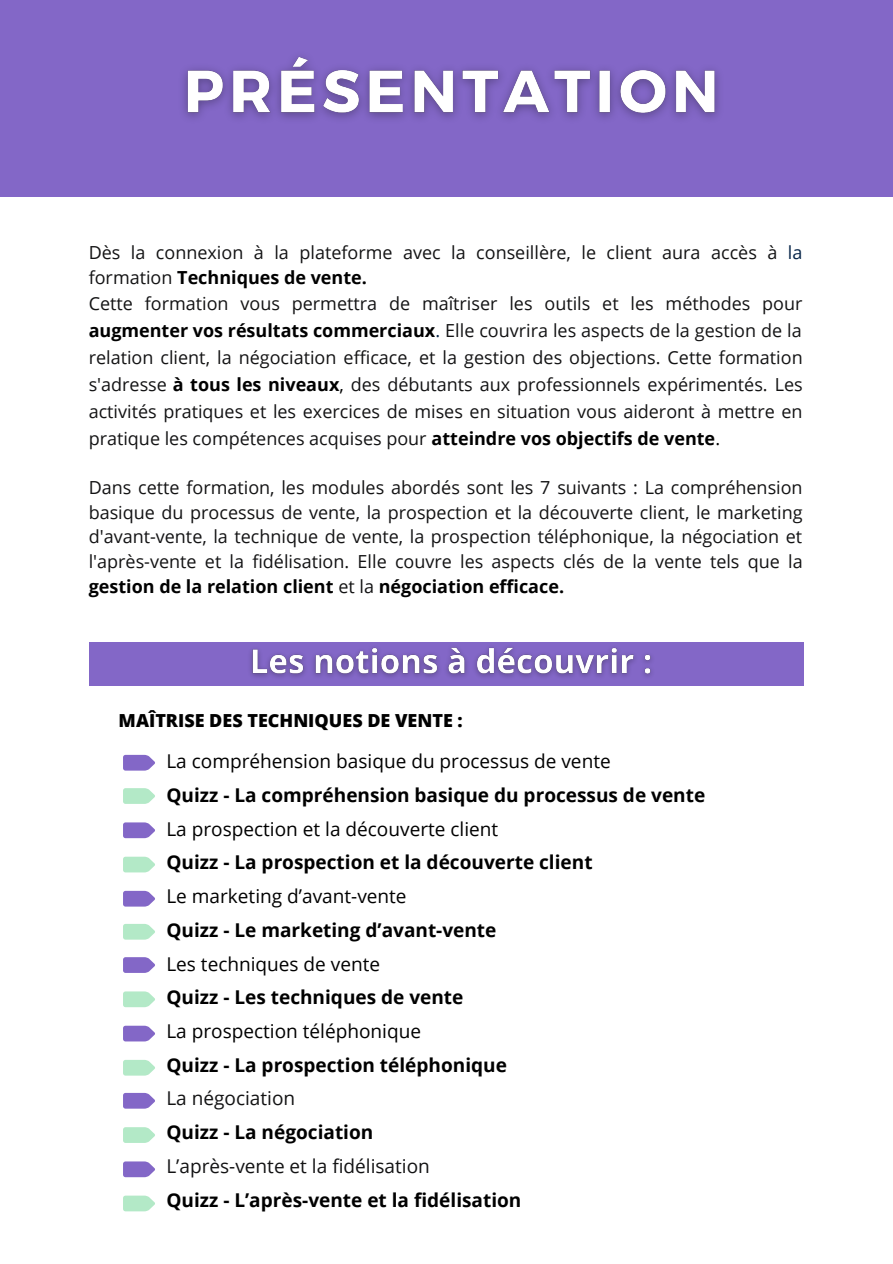
<style>
.page{position:relative;width:893px;height:1264px;background:#fff}
.page>*{position:absolute;margin:0;border:0;box-sizing:border-box;transform-origin:0 0}
.t1{font:700 19.05px "Open Sans";color:#000}
.t2{font:19.05px "Open Sans";color:#000}
.t3{font:19.05px "Open Sans";color:#131314}
.t4{font:18px/24.8px "Open Sans";color:#131314;text-align:justify}
.t5{font:800 18px "Open Sans";color:#000}
.s1{color:#062448}
.s2{font-weight:700;color:#000}
.s3{color:#000}
</style>
<div class="page">
<div style="left:0;top:0;width:892px;height:197px;background:#8367c7"></div>
<img style="left:183px;top:56px;width:536px;height:63px">
<div style="left:89px;top:641px;width:714px;height:44px;background:#8367c7"></div>
<img style="left:240px;top:641px;width:421px;height:45px">
<svg style="left:123px;top:755px;width:32px;height:15px"></svg>
<svg style="left:123px;top:788px;width:32px;height:16px"></svg>
<svg style="left:123px;top:822px;width:32px;height:16px"></svg>
<svg style="left:123px;top:856px;width:32px;height:16px"></svg>
<svg style="left:123px;top:890px;width:32px;height:16px"></svg>
<svg style="left:123px;top:924px;width:32px;height:15px"></svg>
<svg style="left:123px;top:957px;width:32px;height:15px"></svg>
<svg style="left:123px;top:991px;width:32px;height:16px"></svg>
<svg style="left:123px;top:1025px;width:32px;height:16px"></svg>
<svg style="left:123px;top:1060px;width:32px;height:15px"></svg>
<svg style="left:123px;top:1092px;width:32px;height:16px"></svg>
<svg style="left:123px;top:1127px;width:32px;height:15px"></svg>
<svg style="left:123px;top:1161px;width:32px;height:16px"></svg>
<svg style="left:123px;top:1195px;width:32px;height:16px"></svg>
<p class="t4" style="left:89px;top:240px;width:715px">Dès la connexion à la plateforme avec la conseillère, le client aura accès à <span class="s1">la </span>formation <span class="s2">Techniques de vente.</span></p>
<p class="t4" style="left:89px;top:289px;width:715px;line-height:27px">Cette formation vous permettra de maîtriser les outils et les méthodes pour <span class="s2">augmenter vos résultats commerciaux</span><span class="s1">.</span> Elle couvrira les aspects de la gestion de la relation client, la négociation efficace, et la gestion des objections. Cette formation s'adresse <span class="s2">à tous les niveaux</span><span class="s3">,</span> des débutants aux professionnels expérimentés. Les activités pratiques et les exercices de mises en situation vous aideront à mettre en pratique les compétences acquises pour <span class="s2">atteindre vos objectifs de vente</span><span class="s3">.</span></p>
<p class="t4" style="left:89px;top:474px;width:715px">Dans cette formation, les modules abordés sont les 7 suivants : La compréhension basique du processus de vente, la prospection et la découverte client, le marketing d'avant-vente, la technique de vente, la prospection téléphonique, la négociation et l'après-vente et la fidélisation. Elle couvre les aspects clés de la vente tels que la <span class="s2">gestion de la relation client</span> et la <span class="s2">négociation efficace.</span></p>
<p class="t5" style="left:119px;top:707px;width:345px">MAÎTRISE DES TECHNIQUES DE VENTE :</p>
<p class="t2" style="left:166px;top:747px;width:446px">La compréhension basique du processus de vente</p>
<p class="t1" style="left:166px;top:781px;width:540px">Quizz - La compréhension basique du processus de vente</p>
<p class="t2" style="left:166px;top:815px;width:333px">La prospection et la découverte client</p>
<p class="t1" style="left:166px;top:849px;width:427px">Quizz - La prospection et la découverte client</p>
<p class="t2" style="left:166px;top:882px;width:242px">Le marketing d’avant-vente</p>
<p class="t1" style="left:166px;top:916px;width:331px">Quizz - Le marketing d’avant-vente</p>
<p class="t2" style="left:166px;top:950px;width:215px">Les techniques de vente</p>
<p class="t1" style="left:166px;top:983px;width:298px">Quizz - Les techniques de vente</p>
<p class="t2" style="left:166px;top:1017px;width:256px">La prospection téléphonique</p>
<p class="t1" style="left:166px;top:1051px;width:342px">Quizz - La prospection téléphonique</p>
<p class="t3" style="left:166px;top:1085px;width:130px">La négociation</p>
<p class="t1" style="left:166px;top:1118px;width:208px">Quizz - La négociation</p>
<p class="t3" style="left:166px;top:1152px;width:265px">L’après-vente et la fidélisation</p>
<p class="t1" style="left:166px;top:1186px;width:356px">Quizz - L’après-vente et la fidélisation</p>
</div>
